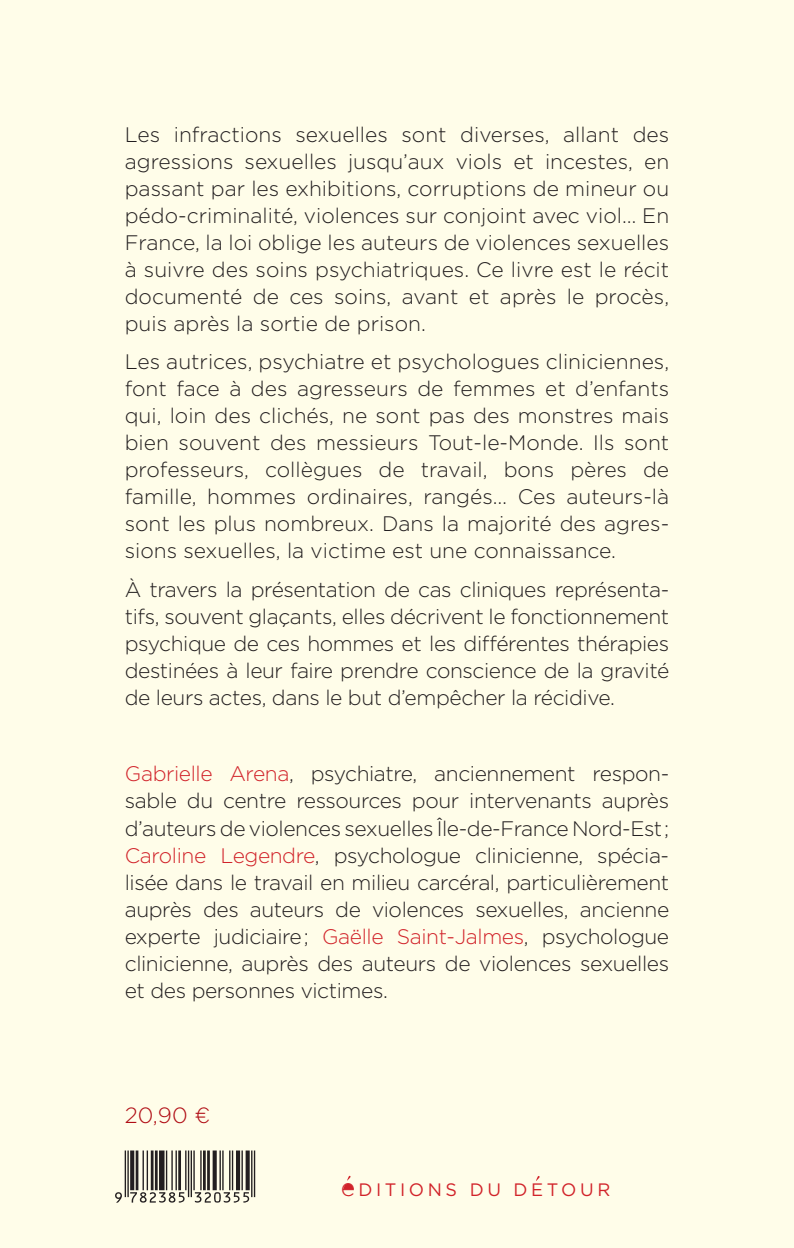
<style>
.page{position:relative;width:794px;height:1248px;background:#fff}
.page>*{position:absolute;margin:0;border:0;box-sizing:border-box;transform-origin:0 0}
.t1{font:300 22px "Gotham";color:#b00d15}
.t2{font:300 21px/27px "Gotham";letter-spacing:-.02em;color:#231f20;text-align:justify}
.t3{font:18px "Gotham";letter-spacing:.2em;color:#d1232a}
.s1{color:#d1232a}
.s2{font-weight:300;font-size:24.8px}
</style>
<div class="page">
<div style="left:0;top:0;width:794px;height:1247px;background:#fffde9"></div>
<svg style="left:343px;top:1175px;width:10px;height:14px"></svg>
<svg style="left:115px;top:1150px;width:140px;height:52px"></svg>
<p class="t2" style="left:125px;top:120px;width:546px">Les infractions sexuelles sont diverses, allant des agressions sexuelles jusqu’aux viols et incestes, en passant par les exhibitions, corruptions de mineur ou pédo-criminalité, violences sur conjoint avec viol… En France, la loi oblige les auteurs de violences sexuelles à suivre des soins psychiatriques. Ce livre est le récit documenté de ces soins, avant et après le procès, puis après la sortie de prison.</p>
<p class="t2" style="left:125px;top:347px;width:546px">Les autrices, psychiatre et psychologues cliniciennes, font face à des agresseurs de femmes et d’enfants qui, loin des clichés, ne sont pas des monstres mais bien souvent des messieurs Tout-le-Monde. Ils sont professeurs, collègues de travail, bons pères de famille, hommes ordinaires, rangés… Ces auteurs-là sont les plus nombreux. Dans la majorité des agres&shy;sions sexuelles, la victime est une connaissance.</p>
<p class="t2" style="left:125px;top:575px;width:546px">À travers la présentation de cas cliniques représenta&shy;tifs, souvent glaçants, elles décrivent le fonctionnement psychique de ces hommes et les différentes thérapies destinées à leur faire prendre conscience de la gravité de leurs actes, dans le but d’empêcher la récidive.</p>
<p class="t2" style="left:125px;top:760px;width:546px"><span class="s1">Gabrielle Arena</span>, psychiatre, anciennement respon&shy;sable du centre ressources pour intervenants auprès d’auteurs de violences sexuelles Île-de-France Nord-Est ; <span class="s1">Caroline Legendre</span>, psychologue clinicienne, spécia&shy;lisée dans le travail en milieu carcéral, particulièrement auprès des auteurs de violences sexuelles, ancienne experte judiciaire ; <span class="s1">Gaëlle Saint-Jalmes</span>, psychologue clinicienne, auprès des auteurs de violences sexuelles et des personnes victimes.</p>
<p class="t1" style="left:125px;top:1101px;width:87px">20,90 €</p>
<p class="t3" style="left:341px;top:1177px;width:271px"><span class="s2">e</span>DITIONS DU DETOUR</p>
</div>
